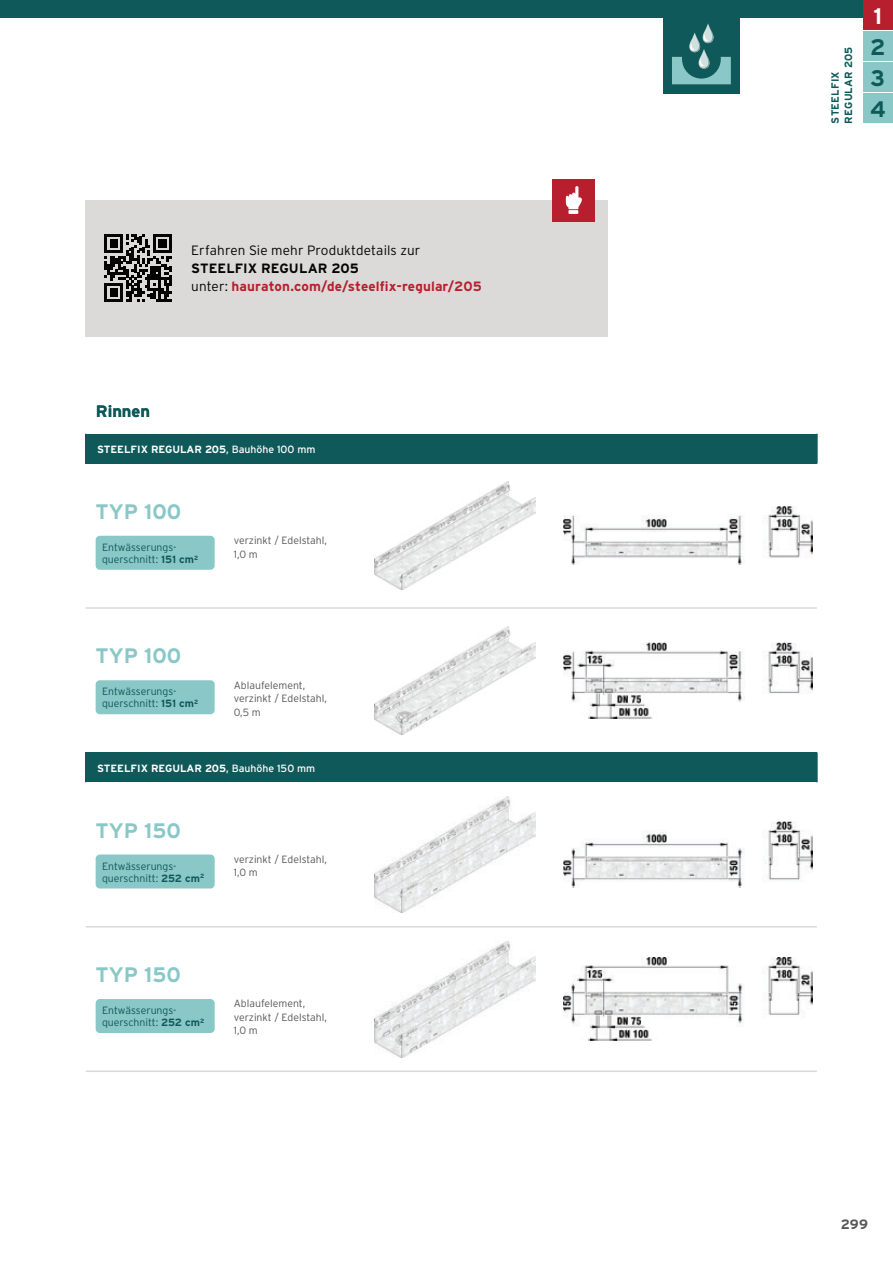
<style>
.page{position:relative;width:893px;height:1263px;background:#fff}
.page>*{position:absolute;margin:0;border:0;box-sizing:border-box;transform-origin:0 0}
.t1{font:700 22.5px/31px "Interstate";color:#0e595a}
.t2{font:700 22.5px "Interstate";color:#fff}
.t3{font:700 22.5px "Interstate";color:#0f595a}
.t4{font:700 21px "Interstate";color:#8ac7c7}
.t5{font:700 16.5px "Interstate";color:#0f595a}
.t6{font:700 13.5px/18px "Interstate";letter-spacing:.005em;color:#b71f2e}
.t7{font:300 13.5px "Interstate";letter-spacing:.01em;color:#040503}
.t8{font:700 13.5px "Interstate";color:#575756}
.t9{font:300 10.5px/12px "Interstate";color:#0f595a}
.t10{font:300 10.5px/13.5px "Interstate";color:#575756}
.t11{font:700 10.5px "Interstate";color:#fff}
.t12{font:700 10.5px/13.5px "Interstate";letter-spacing:.015em;color:#0f595a}
.s1{color:#040503}
.s2{font-weight:300;color:#040503}
.s3{font-weight:400}
.s4{font-weight:700}
</style>
<div class="page">
<div style="left:85px;top:200px;width:523px;height:136px;background:#dbdad9"></div>
<svg style="left:104px;top:234px;width:68px;height:68px"></svg>
<div style="left:553px;top:179px;width:42px;height:42px;background:#b71f2e"></div>
<svg style="left:568px;top:210px;width:10px;height:4px"></svg>
<svg style="left:566px;top:186px;width:16px;height:23px"></svg>
<div style="left:86px;top:434px;width:731px;height:30px;background:#0f595a"></div>
<hr style="left:85px;top:434px;width:2px;height:30px;background:#0f595a">
<hr style="left:816px;top:434px;width:2px;height:30px;background:#0f595a">
<hr style="left:86px;top:607px;width:731px;height:2px;background:#dbdad9">
<div style="left:86px;top:753px;width:731px;height:29px;background:#0f595a"></div>
<hr style="left:85px;top:753px;width:2px;height:29px;background:#0f595a">
<hr style="left:816px;top:753px;width:2px;height:29px;background:#0f595a">
<hr style="left:86px;top:926px;width:731px;height:2px;background:#dbdad9">
<hr style="left:86px;top:1071px;width:731px;height:1px;background:#dbdad9">
<div style="left:96px;top:536px;width:119px;height:34px;background:#8ac7c7;border-radius:4px"></div>
<div style="left:96px;top:855px;width:119px;height:34px;background:#8ac7c7;border-radius:4px"></div>
<div style="left:96px;top:680px;width:119px;height:34px;background:#8ac7c7;border-radius:4px"></div>
<div style="left:96px;top:999px;width:119px;height:34px;background:#8ac7c7;border-radius:4px"></div>
<img style="left:564px;top:507px;width:249px;height:58px">
<img style="left:564px;top:642px;width:249px;height:76px">
<img style="left:564px;top:822px;width:249px;height:65px">
<img style="left:564px;top:958px;width:249px;height:82px">
<img style="left:374px;top:482px;width:162px;height:108px">
<img style="left:374px;top:626px;width:162px;height:108px">
<img style="left:374px;top:941px;width:162px;height:116px">
<img style="left:374px;top:797px;width:162px;height:116px">
<div style="left:0;top:0;width:893px;height:17px;background:#0f595a"></div>
<div style="left:663px;top:17px;width:77px;height:77px;background:#0f595a"></div>
<svg style="left:672px;top:24px;width:59px;height:60px"></svg>
<div style="left:863px;top:0;width:30px;height:30px;background:#b71f2e"></div>
<div style="left:863px;top:62px;width:30px;height:30px;background:#8ac7c7"></div>
<div style="left:863px;top:93px;width:30px;height:30px;background:#8ac7c7"></div>
<div style="left:863px;top:31px;width:30px;height:30px;background:#8ac7c7"></div>
<p class="t7" style="left:191px;top:246px;width:231px">Erfahren Sie mehr Produktdetails zur</p>
<p class="t6" style="left:191px;top:261px;width:292px"><span class="s1">STEELFIX REGULAR 205<br></span><span class="s2">unter:</span> hauraton.com/de/steelfix-regular/205</p>
<h3 class="t5" style="left:96px;top:405px;width:56px">Rinnen</h3>
<p class="t11" style="left:97px;top:445px;width:220px">STEELFIX REGULAR 205<span class="s3">, Bauhöhe 100 mm</span></p>
<h2 class="t4" style="left:96px;top:503px;width:87px">TYP 100</h2>
<p class="t9" style="left:102px;top:542px;width:98px">Entwässerungs&shy;querschnitt: <span class="s4">151 cm</span><sup>2</sup></p>
<h2 class="t4" style="left:96px;top:648px;width:87px">TYP 100</h2>
<p class="t9" style="left:102px;top:687px;width:98px">Entwässerungs&shy;querschnitt: <span class="s4">151 cm</span><sup>2</sup></p>
<p class="t10" style="left:234px;top:535px;width:95px">verzinkt / Edelstahl,<br>1,0 m</p>
<p class="t10" style="left:234px;top:679px;width:95px">Ablaufelement, verzinkt / Edelstahl,<br>0,5 m</p>
<p class="t11" style="left:97px;top:764px;width:220px">STEELFIX REGULAR 205<span class="s3">, Bauhöhe 150 mm</span></p>
<h2 class="t4" style="left:96px;top:822px;width:87px">TYP 150</h2>
<p class="t9" style="left:102px;top:861px;width:104px">Entwässerungs&shy;querschnitt: <span class="s4">252 cm</span><sup>2</sup></p>
<p class="t10" style="left:234px;top:853px;width:95px">verzinkt / Edelstahl,<br>1,0 m</p>
<h2 class="t4" style="left:96px;top:967px;width:87px">TYP 150</h2>
<p class="t9" style="left:102px;top:1005px;width:104px">Entwässerungs&shy;querschnitt: <span class="s4">252 cm</span><sup>2</sup></p>
<p class="t10" style="left:234px;top:998px;width:95px">Ablaufelement, verzinkt / Edelstahl,<br>1,0 m</p>
<p class="t12" style="left:829px;top:124px;width:78px;rotate:-90deg">STEELFIX<br>REGULAR 205</p>
<h1 class="t2" style="left:873px;top:7px;width:10px">1</h1>
<h1 class="t3" style="left:870px;top:38px;width:17px">2</h1>
<h1 class="t1" style="left:870px;top:64px;width:17px">3<br>4</h1>
<p class="t8" style="left:841px;top:1219px;width:29px">299</p>
</div>
